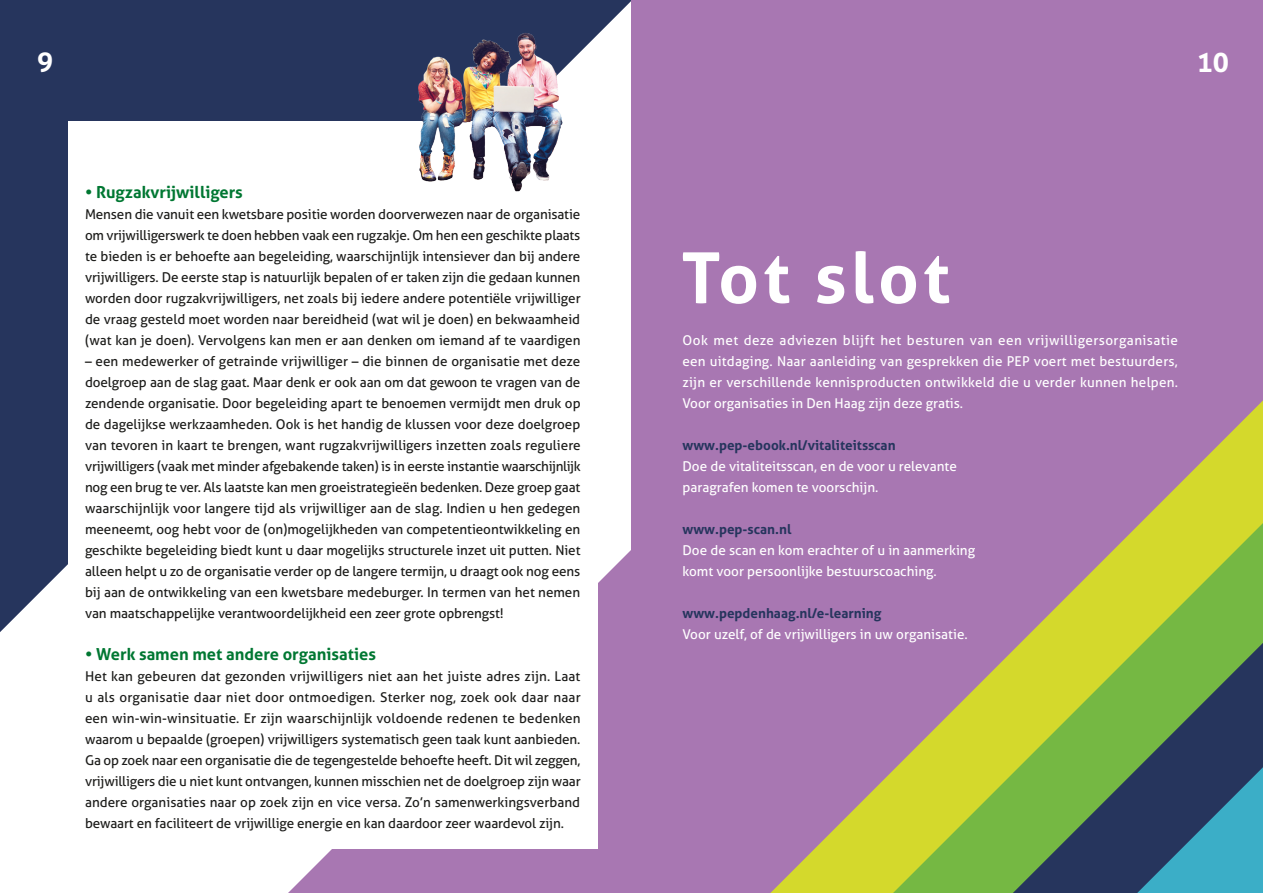
<style>
.page{position:relative;width:1263px;height:893px;background:#fff}
.page>*{position:absolute;margin:0;border:0;box-sizing:border-box;transform-origin:0 0}
.Subkop{font:700 70.5px "Aller";letter-spacing:.06em;color:#fff}
.Bodycopy{font:700 27px "Aller";color:#fff}
.Subkop-2{font:700 16.5px "Aller";color:#007732}
.Bodycopy-2{font:13.5px/21px "Aller";letter-spacing:-.01em;color:#1d1d1b;text-align:justify}
.Bodycopy-3{font:13.5px/21px "Aller";color:#fff}
.Bodycopy-4{font:700 13.5px "Aller";color:#26355d}
</style>
<div class="page">
<div style="left:0;top:0;width:328px;height:632px;background:#26355d"></div>
<div style="left:631px;top:0;width:632px;height:893px;background:#a877b2"></div>
<div style="left:288px;top:550px;width:343px;height:343px;background:#a877b2"></div>
<svg style="left:770px;top:400px;width:493px;height:493px"></svg>
<svg style="left:893px;top:523px;width:370px;height:370px"></svg>
<svg style="left:1013px;top:643px;width:250px;height:250px;background:#6c9247"></svg>
<svg style="left:1137px;top:767px;width:126px;height:126px;background:#307090"></svg>
<div style="left:68px;top:122px;width:530px;height:727px;background:#fff"></div>
<img style="left:328px;top:0;width:303px;height:192px">
<p class="Bodycopy" style="left:37px;top:46px;width:18px">9</p>
<p class="Bodycopy" style="left:1197px;top:46px;width:34px">10</p>
<p class="Subkop-2" style="left:85px;top:182px;width:159px">• Rugzakvrijwilligers</p>
<p class="Bodycopy-2" style="left:85px;top:204px;width:497px">Mensen die vanuit een kwetsbare positie worden doorverwezen naar de organisatie om vrijwilligerswerk te doen hebben vaak een rugzakje. Om hen een geschikte plaats te bieden is er behoefte aan begeleiding, waarschijnlijk intensiever dan bij andere vrijwilligers. De eerste stap is natuurlijk bepalen of er taken zijn die gedaan kunnen worden door rugzakvrijwilligers, net zoals bij iedere andere potentiële vrijwilliger de vraag gesteld moet worden naar bereidheid (wat wil je doen) en bekwaamheid (wat kan je doen). Vervolgens kan men er aan denken om iemand af te vaardigen</p>
<p class="Bodycopy-2" style="left:85px;top:351px;width:497px">– een medewerker of getrainde vrijwilliger – die binnen de organisatie met deze doelgroep aan de slag gaat. Maar denk er ook aan om dat gewoon te vragen van de zendende organisatie. Door begeleiding apart te benoemen vermijdt men druk op de dagelijkse werkzaamheden. Ook is het handig de klussen voor deze doelgroep van tevoren in kaart te brengen, want rugzakvrijwilligers inzetten zoals reguliere vrijwilligers (vaak met minder afgebakende taken) is in eerste instantie waarschijnlijk nog een brug te ver. Als laatste kan men groeistrategieën bedenken. Deze groep gaat waarschijnlijk voor langere tijd als vrijwilliger aan de slag. Indien u hen gedegen meeneemt, oog hebt voor de (on)mogelijkheden van competentieontwikkeling en geschikte begeleiding biedt kunt u daar mogelijks structurele inzet uit putten. Niet alleen helpt u zo de organisatie verder op de langere termijn, u draagt ook nog eens bij aan de ontwikkeling van een kwetsbare medeburger. In termen van het nemen van maatschappelijke verantwoordelijkheid een zeer grote opbrengst!</p>
<p class="Subkop-2" style="left:85px;top:644px;width:293px">• Werk samen met andere organisaties</p>
<p class="Bodycopy-2" style="left:85px;top:666px;width:497px">Het kan gebeuren dat gezonden vrijwilligers niet aan het juiste adres zijn. Laat u als organisatie daar niet door ontmoedigen. Sterker nog, zoek ook daar naar een win-win-winsituatie. Er zijn waarschijnlijk voldoende redenen te bedenken waarom u bepaalde (groepen) vrijwilligers systematisch geen taak kunt aanbieden.<br>Ga op zoek naar een organisatie die de tegengestelde behoefte heeft. Dit wil zeggen, vrijwilligers die u niet kunt ontvangen, kunnen misschien net de doelgroep zijn waar andere organisaties naar op zoek zijn en vice versa. Zo’n samenwerkingsverband bewaart en faciliteert de vrijwillige energie en kan daardoor zeer waardevol zijn.</p>
<p class="Subkop" style="left:681px;top:234px;width:271px">Tot slot</p>
<p class="Bodycopy-3" style="left:682px;top:330px;width:497px;text-align:justify">Ook met deze adviezen blijft het besturen van een vrijwilligersorganisatie een uitdaging. Naar aanleiding van gesprekken die PEP voert met bestuurders, zijn er verschillende kennisproducten ontwikkeld die u verder kunnen helpen.<br>Voor organisaties in Den Haag zijn deze gratis.</p>
<p class="Bodycopy-4" style="left:682px;top:437px;width:215px">www.pep-ebook.nl/vitaliteitsscan</p>
<p class="Bodycopy-3" style="left:682px;top:456px;width:276px">Doe de vitaliteitsscan, en de voor u relevante paragrafen komen te voorschijn.</p>
<p class="Bodycopy-4" style="left:682px;top:521px;width:110px">www.pep-scan.nl</p>
<p class="Bodycopy-3" style="left:682px;top:540px;width:294px">Doe de scan en kom erachter of u in aanmerking komt voor persoonlijke bestuurscoaching.</p>
<p class="Bodycopy-4" style="left:682px;top:605px;width:200px">www.pepdenhaag.nl/e-learning</p>
<p class="Bodycopy-3" style="left:682px;top:624px;width:287px">Voor uzelf, of de vrijwilligers in uw organisatie.</p>
</div>
